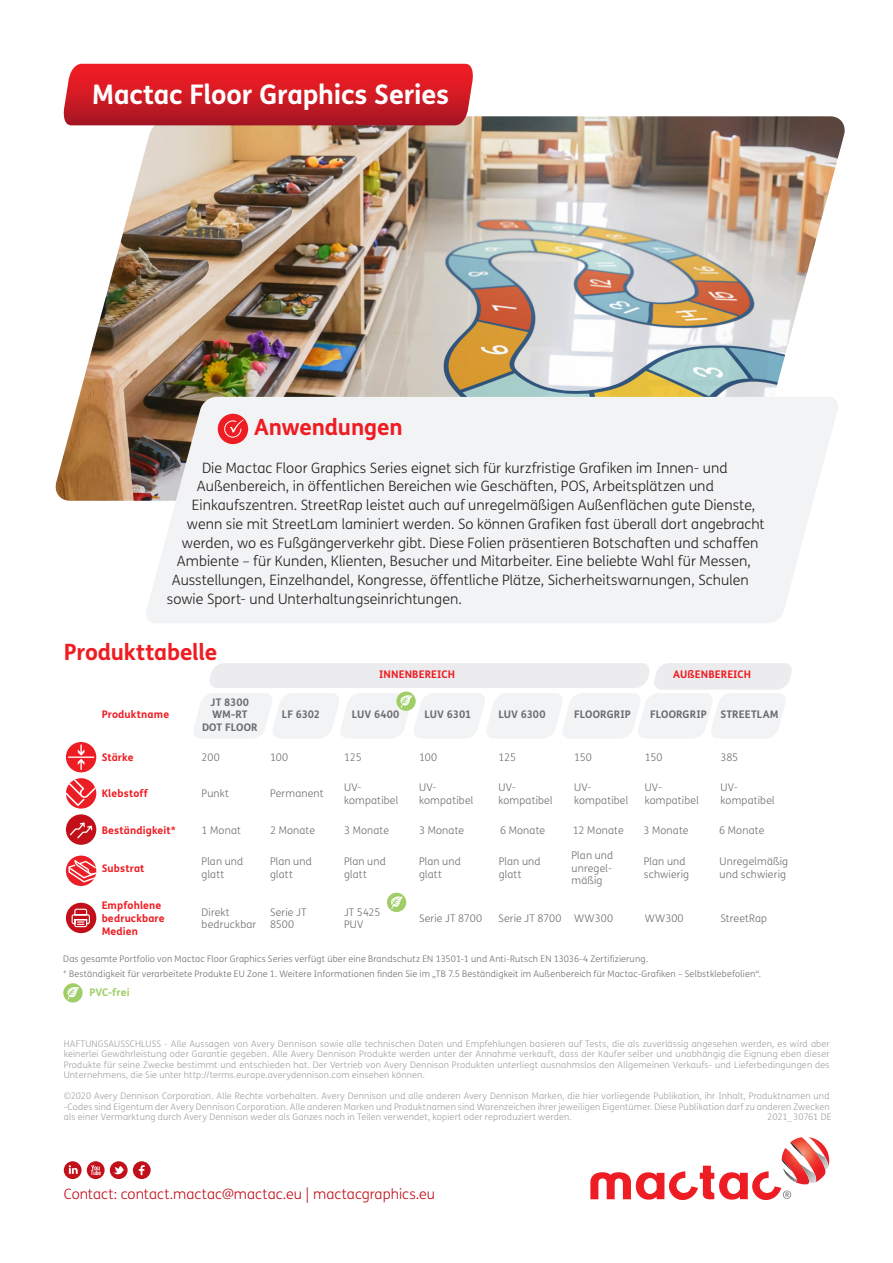
<style>
.page{position:relative;width:893px;height:1263px;background:#fff}
.page>*{position:absolute;margin:0;border:0;box-sizing:border-box;transform-origin:0 0}
._1__Header{font:700 27px "FS Me";letter-spacing:-.01em;color:#fff}
._2__Subheader{font:700 22.5px "FS Me";letter-spacing:-.01em;color:#ee1d23}
._1__Subheader{font:700 22.5px "FS Me";letter-spacing:-.01em;color:#ee1d23}
._4__Opsomming{font:300 14.25px "FS Me";letter-spacing:.005em;color:#231f20}
.t1{font:300 14.25px "FS Me";letter-spacing:.005em;color:#c20f1a}
._2__Inleiding{font:300 10.5px/12.8px "FS Me";letter-spacing:.015em;color:#6c6d70}
._2__Inleiding-2{font:700 10.5px/12.8px "FS Me";letter-spacing:.015em;color:#ee1d23}
._1__Subheader-2{font:700 10.5px/12.8px "FS Me";letter-spacing:.01em;color:#6c6d70;text-align:center}
._1__Subheader-3{font:700 10.5px "FS Me";letter-spacing:.005em;color:#ee1d23}
._2__Inleiding-3{font:700 10.5px "FS Me";letter-spacing:.01em;color:#9fce66}
._5__Project_Number{font:300 9px/10.5px "FS Me";letter-spacing:.02em;color:#9d9fa2;text-align:justify}
._2__Inleiding-4{font:300 9px "FS Me";letter-spacing:.02em;color:#6c6d70}
._5__Project_Number-2{font:300 9px "FS Me";letter-spacing:-.015em;color:#9d9fa2}
</style>
<div class="page">
<img style="left:55px;top:116px;width:790px;height:385px">
<svg style="left:61px;top:64px;width:414px;height:61px;background:#d12029"></svg>
<svg style="left:143px;top:397px;width:698px;height:226px;fill:#f2f3f4"></svg>
<div style="left:218px;top:414px;width:30px;height:30px;background:#ee1d23;border-radius:50%"></div>
<svg style="left:224px;top:419px;width:20px;height:19px"></svg>
<svg style="left:63px;top:983px;width:20px;height:19px"></svg>
<svg style="left:66px;top:985px;width:13px;height:15px"></svg>
<svg style="left:194px;top:663px;width:598px;height:75px"></svg>
<svg style="left:387px;top:893px;width:19px;height:19px"></svg>
<svg style="left:390px;top:894px;width:13px;height:15px"></svg>
<div style="left:66px;top:742px;width:30px;height:30px;background:#ee1d23;border-radius:50%"></div>
<hr style="left:68px;top:756px;width:26px;height:2px;background:#fff">
<svg style="left:78px;top:745px;width:6px;height:24px"></svg>
<svg style="left:66px;top:778px;width:30px;height:31px"></svg>
<svg style="left:66px;top:778px;width:30px;height:28px"></svg>
<div style="left:66px;top:814px;width:30px;height:31px;background:#c20f1a;border-radius:50%"></div>
<svg style="left:70px;top:822px;width:22px;height:16px"></svg>
<svg style="left:66px;top:855px;width:30px;height:31px"></svg>
<svg style="left:68px;top:860px;width:28px;height:22px"></svg>
<div style="left:66px;top:903px;width:30px;height:30px;background:#c20f1a;border-radius:50%"></div>
<svg style="left:71px;top:908px;width:19px;height:20px"></svg>
<svg style="left:590px;top:1137px;width:239px;height:63px"></svg>
<svg style="left:64px;top:1161px;width:87px;height:18px"></svg>
<p class="_1__Header" style="left:92px;top:73px;width:359px">Mactac Floor Graphics Series</p>
<p class="_1__Subheader" style="left:254px;top:410px;width:150px">Anwendungen</p>
<p class="_4__Opsomming" style="left:202px;top:458px;width:527px">Die Mactac Floor Graphics Series eignet sich für kurzfristige Grafiken im Innen- und</p>
<p class="_4__Opsomming" style="left:197px;top:477px;width:518px">Außenbereich, in öffentlichen Bereichen wie Geschäften, POS, Arbeitsplätzen und</p>
<p class="_4__Opsomming" style="left:192px;top:495px;width:565px">Einkaufszentren. StreetRap leistet auch auf unregelmäßigen Außenflächen gute Dienste,</p>
<p class="_4__Opsomming" style="left:187px;top:514px;width:579px">wenn sie mit StreetLam laminiert werden. So können Grafiken fast überall dort angebracht</p>
<p class="_4__Opsomming" style="left:182px;top:533px;width:578px">werden, wo es Fußgängerverkehr gibt. Diese Folien präsentieren Botschaften und schaffen</p>
<p class="_4__Opsomming" style="left:177px;top:552px;width:576px">Ambiente – für Kunden, Klienten, Besucher und Mitarbeiter. Eine beliebte Wahl für Messen,</p>
<p class="_4__Opsomming" style="left:172px;top:570px;width:578px">Ausstellungen, Einzelhandel, Kongresse, öffentliche Plätze, Sicherheitswarnungen, Schulen</p>
<p class="_4__Opsomming" style="left:167px;top:589px;width:297px">sowie Sport- und Unterhaltungseinrichtungen.</p>
<p class="_2__Subheader" style="left:64px;top:635px;width:155px">Produkttabelle</p>
<p class="_2__Inleiding-2" style="left:102px;top:708px;width:69px">Produktname</p>
<p class="_1__Subheader-2" style="left:202px;top:695px;width:57px">JT 8300<br>WM-RT<br>DOT FLOOR</p>
<p class="_1__Subheader-3" style="left:379px;top:666px;width:77px">INNENBEREICH</p>
<p class="_1__Subheader-3" style="left:673px;top:666px;width:79px">AUßENBEREICH</p>
<p class="_1__Subheader-2" style="left:282px;top:708px;width:40px">LF 6302</p>
<p class="_1__Subheader-2" style="left:352px;top:708px;width:49px">LUV 6400</p>
<p class="_1__Subheader-2" style="left:424px;top:708px;width:48px">LUV 6301</p>
<p class="_1__Subheader-2" style="left:498px;top:708px;width:49px">LUV 6300</p>
<p class="_1__Subheader-2" style="left:574px;top:708px;width:58px">FLOORGRIP</p>
<p class="_1__Subheader-2" style="left:650px;top:708px;width:58px">FLOORGRIP</p>
<p class="_1__Subheader-2" style="left:720px;top:708px;width:60px">STREETLAM</p>
<p class="_2__Inleiding-2" style="left:102px;top:750px;width:33px">Stärke</p>
<p class="_2__Inleiding" style="left:202px;top:751px;width:20px">200</p>
<p class="_2__Inleiding" style="left:270px;top:751px;width:19px">100</p>
<p class="_2__Inleiding" style="left:344px;top:751px;width:19px">125</p>
<p class="_2__Inleiding" style="left:419px;top:751px;width:19px">100</p>
<p class="_2__Inleiding" style="left:498px;top:751px;width:19px">125</p>
<p class="_2__Inleiding" style="left:574px;top:751px;width:19px">150</p>
<p class="_2__Inleiding" style="left:645px;top:751px;width:19px">150</p>
<p class="_2__Inleiding" style="left:720px;top:751px;width:19px">385</p>
<p class="_2__Inleiding-2" style="left:102px;top:787px;width:48px">Klebstoff</p>
<p class="_2__Inleiding" style="left:202px;top:787px;width:29px">Punkt</p>
<p class="_2__Inleiding" style="left:270px;top:787px;width:55px">Permanent</p>
<p class="_2__Inleiding" style="left:344px;top:781px;width:56px">UV&shy;kompatibel</p>
<p class="_2__Inleiding" style="left:419px;top:781px;width:56px">UV&shy;kompatibel</p>
<p class="_2__Inleiding" style="left:498px;top:781px;width:56px">UV&shy;kompatibel</p>
<p class="_2__Inleiding" style="left:574px;top:781px;width:56px">UV&shy;kompatibel</p>
<p class="_2__Inleiding" style="left:645px;top:781px;width:56px">UV&shy;kompatibel</p>
<p class="_2__Inleiding" style="left:720px;top:781px;width:56px">UV&shy;kompatibel</p>
<p class="_2__Inleiding-2" style="left:102px;top:823px;width:75px">Beständigkeit*</p>
<p class="_2__Inleiding" style="left:202px;top:823px;width:41px">1 Monat</p>
<p class="_2__Inleiding" style="left:270px;top:823px;width:47px">2 Monate</p>
<p class="_2__Inleiding" style="left:344px;top:823px;width:47px">3 Monate</p>
<p class="_2__Inleiding" style="left:419px;top:823px;width:47px">3 Monate</p>
<p class="_2__Inleiding" style="left:500px;top:823px;width:47px">6 Monate</p>
<p class="_2__Inleiding" style="left:573px;top:823px;width:52px">12 Monate</p>
<p class="_2__Inleiding" style="left:643px;top:823px;width:47px">3 Monate</p>
<p class="_2__Inleiding" style="left:719px;top:823px;width:47px">6 Monate</p>
<p class="_2__Inleiding-2" style="left:102px;top:861px;width:44px">Substrat</p>
<p class="_2__Inleiding" style="left:202px;top:855px;width:43px">Plan und glatt</p>
<p class="_2__Inleiding" style="left:270px;top:855px;width:43px">Plan und glatt</p>
<p class="_2__Inleiding" style="left:344px;top:855px;width:43px">Plan und glatt</p>
<p class="_2__Inleiding" style="left:419px;top:855px;width:43px">Plan und glatt</p>
<p class="_2__Inleiding" style="left:499px;top:855px;width:43px">Plan und glatt</p>
<p class="_2__Inleiding" style="left:572px;top:849px;width:43px;text-align:justify">Plan und unregel&shy;mäßig</p>
<p class="_2__Inleiding" style="left:644px;top:855px;width:47px">Plan und schwierig</p>
<p class="_2__Inleiding" style="left:719px;top:855px;width:70px">Unregelmäßig und schwierig</p>
<p class="_2__Inleiding-2" style="left:102px;top:898px;width:65px">Empfohlene bedruckbare<br>Medien</p>
<p class="_2__Inleiding" style="left:202px;top:905px;width:56px">Direkt bedruckbar</p>
<p class="_2__Inleiding" style="left:270px;top:905px;width:38px">Serie JT<br>8500</p>
<p class="_2__Inleiding" style="left:344px;top:905px;width:38px">JT 5425<br>PUV</p>
<p class="_2__Inleiding" style="left:419px;top:911px;width:64px">Serie JT 8700</p>
<p class="_2__Inleiding" style="left:498px;top:911px;width:64px">Serie JT 8700</p>
<p class="_2__Inleiding" style="left:574px;top:911px;width:41px">WW300</p>
<p class="_2__Inleiding" style="left:645px;top:911px;width:41px">WW300</p>
<p class="_2__Inleiding" style="left:720px;top:911px;width:48px">StreetRap</p>
<p class="_2__Inleiding-4" style="left:63px;top:953px;width:586px">Das gesamte Portfolio von Mactac Floor Graphics Series verfügt über eine Brandschutz EN 13501-1 und Anti-Rutsch EN 13036-4 Zertifizierung.</p>
<p class="_2__Inleiding-4" style="left:63px;top:968px;width:699px">* Beständigkeit für verarbeitete Produkte EU Zone 1. Weitere Informationen finden Sie im „TB 7.5 Beständigkeit im Außenbereich für Mactac-Grafiken – Selbstklebefolien“.</p>
<p class="_2__Inleiding-3" style="left:89px;top:984px;width:42px">PVC-frei</p>
<p class="_5__Project_Number" style="left:64px;top:1038px;width:767px">HAFTUNGSAUSSCHLUSS - Alle Aussagen von Avery Dennison sowie alle technischen Daten und Empfehlungen basieren auf Tests, die als zuverlässig angesehen werden, es wird aber keinerlei Gewährleistung oder Garantie gegeben. Alle Avery Dennison Produkte werden unter der Annahme verkauft, dass der Käufer selber und unabhängig die Eignung eben dieser Produkte für seine Zwecke bestimmt und entschieden hat. Der Vertrieb von Avery Dennison Produkten unterliegt ausnahmslos den Allgemeinen Verkaufs- und Lieferbedingungen des Unternehmens, die Sie unter http://terms.europe.averydennison.com einsehen können.</p>
<p class="_5__Project_Number" style="left:64px;top:1091px;width:767px">©2020 Avery Dennison Corporation. Alle Rechte vorbehalten. Avery Dennison und alle anderen Avery Dennison Marken, die hier vorliegende Publikation, ihr Inhalt, Produktnamen und -Codes sind Eigentum der Avery Dennison Corporation. Alle anderen Marken und Produktnamen sind Warenzeichen ihrer jeweiligen Eigentümer. Diese Publikation darf zu anderen Zwecken als einer Vermarktung durch Avery Dennison weder als Ganzes noch in Teilen verwendet, kopiert oder reproduziert werden.</p>
<p class="_5__Project_Number-2" style="left:767px;top:1110px;width:66px">2021_30761 DE</p>
<h3 class="t1" style="left:64px;top:1184px;width:373px">Contact: contact.mactac@mactac.eu | mactacgraphics.eu</h3>
</div>
